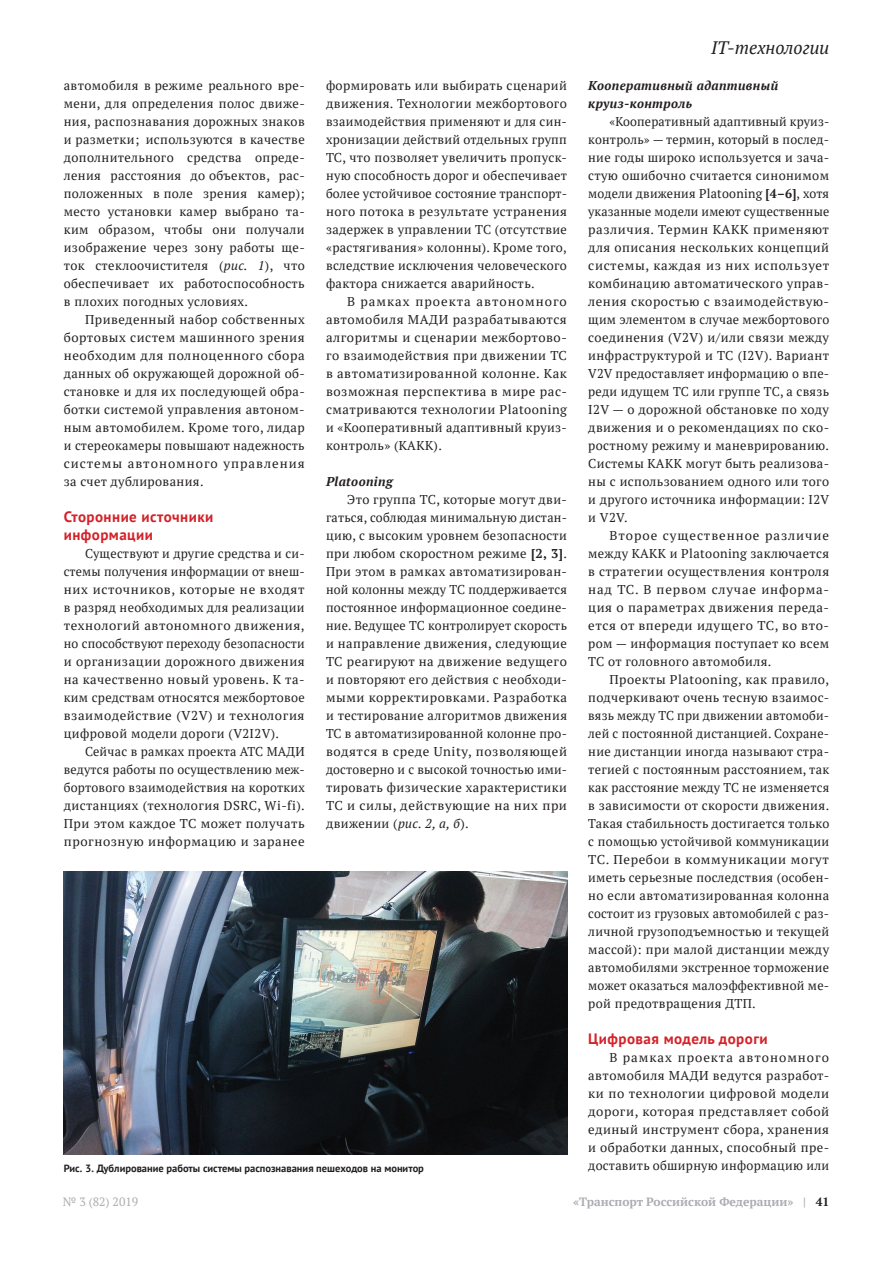
<style>
.page{position:relative;width:893px;height:1263px;background:#fff}
.page>*{position:absolute;margin:0;border:0;box-sizing:border-box;transform-origin:0 0}
.t1{font:italic 18px "PT Serif";color:#231f20}
.t2{font:700 15px/18px "PT Sans";letter-spacing:.03em;color:#d32229}
.t3{font:12.75px/18px "PT Serif";letter-spacing:.03em;color:#231f20;text-align:justify}
.t4{font:italic 700 12.75px/18px "PT Serif";letter-spacing:.03em;color:#231f20}
.t5{font:700 12px "PT Serif";color:#acadb1}
.t6{font:12px "PT Serif";color:#acadb1}
.t7{font:700 10.5px "PT Sans";color:#231f20}
.s1{font-style:italic}
.s2{font-weight:700}
.s3{color:#231f20}
</style>
<div class="page">
<img style="left:64px;top:871px;width:503px;height:283px">
<p class="t3" style="left:64px;top:76px;width:242px">автомобиля в режиме реального вре&shy;мени, для определения полос движе&shy;ния, распознавания дорожных знаков и разметки; используются в качестве дополнительного средства опреде&shy;ления расстояния до объектов, рас&shy;положенных в поле зрения камер); место установки камер выбрано та&shy;ким образом, чтобы они получали изображение через зону работы ще&shy;ток стеклоочистителя (<span class="s1">рис. 1</span>), что обеспечивает их работоспособность в плохих погодных условиях.</p>
<p class="t3" style="left:64px;top:310px;width:242px;text-indent:21px">Приведенный набор собственных бортовых систем машинного зрения необходим для полноценного сбора данных об окружающей дорожной об&shy;становке и для их последующей обра&shy;ботки системой управления автоном&shy;ным автомобилем. Кроме того, лидар и стереокамеры повышают надежность системы автономного управления за счет дублирования.</p>
<p class="t2" style="left:64px;top:507px;width:151px">Сторонние источники информации</p>
<p class="t3" style="left:64px;top:544px;width:243px;text-indent:21px">Существуют и другие средства и си&shy;стемы получения информации от внеш&shy;них источников, которые не входят в разряд необходимых для реализации технологий автономного движения, но способствуют переходу безопасности и организации дорожного движения на качественно новый уровень. К та&shy;ким средствам относятся межбортовое взаимодействие (V2V) и технология цифровой модели дороги (V2I2V).</p>
<p class="t3" style="left:64px;top:742px;width:243px;text-indent:21px">Сейчас в рамках проекта АТС МАДИ ведутся работы по осуществлению меж&shy;бортового взаимодействия на коротких дистанциях (технология DSRC, Wi-fi).<br>При этом каждое ТС может получать прогнозную информацию и заранее</p>
<p class="t3" style="left:326px;top:76px;width:243px">формировать или выбирать сценарий движения. Технологии межбортового взаимодействия применяют и для син&shy;хронизации действий отдельных групп ТС, что позволяет увеличить пропуск&shy;ную способность дорог и обеспечивает более устойчивое состояние транспорт&shy;ного потока в результате устранения задержек в управлении ТС (отсутствие «растягивания» колонны). Кроме того, вследствие исключения человеческого фактора снижается аварийность.</p>
<p class="t3" style="left:326px;top:292px;width:242px;text-indent:21px">В рамках проекта автономного автомобиля МАДИ разрабатываются алгоритмы и сценарии межбортово&shy;го взаимодействия при движении ТС в автоматизированной колонне. Как возможная перспектива в мире рас&shy;сматриваются технологии Platooning и «Кооперативный адаптивный круиз&shy;контроль» (КАКК).</p>
<p class="t4" style="left:326px;top:472px;width:68px">Platooning</p>
<p class="t3" style="left:326px;top:490px;width:243px;text-indent:21px">Это группа ТС, которые могут дви&shy;гаться, соблюдая минимальную дистан&shy;цию, с высоким уровнем безопасности при любом скоростном режиме <span class="s2">[2, 3]</span>.<br>При этом в рамках автоматизирован&shy;ной колонны между ТС поддерживается постоянное информационное соедине&shy;ние. Ведущее ТС контролирует скорость и направление движения, следующие ТС реагируют на движение ведущего и повторяют его действия с необходи&shy;мыми корректировками. Разработка и тестирование алгоритмов движения ТС в автоматизированной колонне про&shy;водятся в среде Unity, позволяющей достоверно и с высокой точностью ими&shy;тировать физические характеристики ТС и силы, действующие на них при движении (<span class="s1">рис. 2, а, б</span>).</p>
<h1 class="t1" style="left:711px;top:36px;width:120px">IT-технологии</h1>
<p class="t4" style="left:588px;top:76px;width:191px">Кооперативный адаптивный круиз-контроль</p>
<p class="t3" style="left:588px;top:112px;width:243px;text-indent:21px">«Кооперативный адаптивный круиз&shy;контроль» — термин, который в послед&shy;ние годы широко используется и зача&shy;стую ошибочно считается синонимом модели движения Platooning <span class="s2">[4–6]</span>, хотя указанные модели имеют существенные различия. Термин КАКК применяют для описания нескольких концепций системы, каждая из них использует комбинацию автоматического управ&shy;ления скоростью с взаимодействую&shy;щим элементом в случае межбортового соединения (V2V) и/или связи между инфраструктурой и ТС (I2V). Вариант V2V предоставляет информацию о впе&shy;реди идущем ТС или группе ТС, а связь I2V — о дорожной обстановке по ходу движения и о рекомендациях по ско&shy;ростному режиму и маневрированию.<br>Системы КАКК могут быть реализова&shy;ны с использованием одного или того и другого источника информации: I2V и V2V.</p>
<p class="t3" style="left:588px;top:526px;width:243px;text-indent:21px">Второе существенное различие между КАКК и Platooning заключается в стратегии осуществления контроля над ТС. В первом случае информа&shy;ция о параметрах движения переда&shy;ется от впереди идущего ТС, во вто&shy;ром — информация поступает ко всем ТС от головного автомобиля.</p>
<p class="t3" style="left:588px;top:670px;width:243px;text-indent:21px">Проекты Platooning, как правило, подчеркивают очень тесную взаимос&shy;вязь между ТС при движении автомоби&shy;лей с постоянной дистанцией. Сохране&shy;ние дистанции иногда называют стра&shy;тегией с постоянным расстоянием, так как расстояние между ТС не изменяется в зависимости от скорости движения.<br>Такая стабильность достигается только с помощью устойчивой коммуникации ТС. Перебои в коммуникации могут иметь серьезные последствия (особен&shy;но если автоматизированная колонна состоит из грузовых автомобилей с раз&shy;личной грузоподъемностью и текущей массой): при малой дистанции между автомобилями экстренное торможение может оказаться малоэффективной ме&shy;рой предотвращения ДТП.</p>
<p class="t2" style="left:588px;top:1029px;width:181px">Цифровая модель дороги</p>
<p class="t3" style="left:588px;top:1048px;width:243px;text-indent:21px">В рамках проекта автономного автомобиля МАДИ ведутся разработ&shy;ки по технологии цифровой модели дороги, которая представляет собой единый инструмент сбора, хранения и обработки данных, способный пре-</p>
<p class="t7" style="left:64px;top:1162px;width:362px">Рис. 3. Дублирование работы системы распознавания пешеходов на монитор</p>
<p class="t3" style="left:588px;top:1156px;width:242px">доставить обширную информацию или</p>
<p class="t6" style="left:63px;top:1194px;width:77px">№ 3 (82) 2019</p>
<p class="t5" style="left:573px;top:1194px;width:258px">«Транспорт Российской Федерации» | <span class="s3">41</span></p>
</div>
